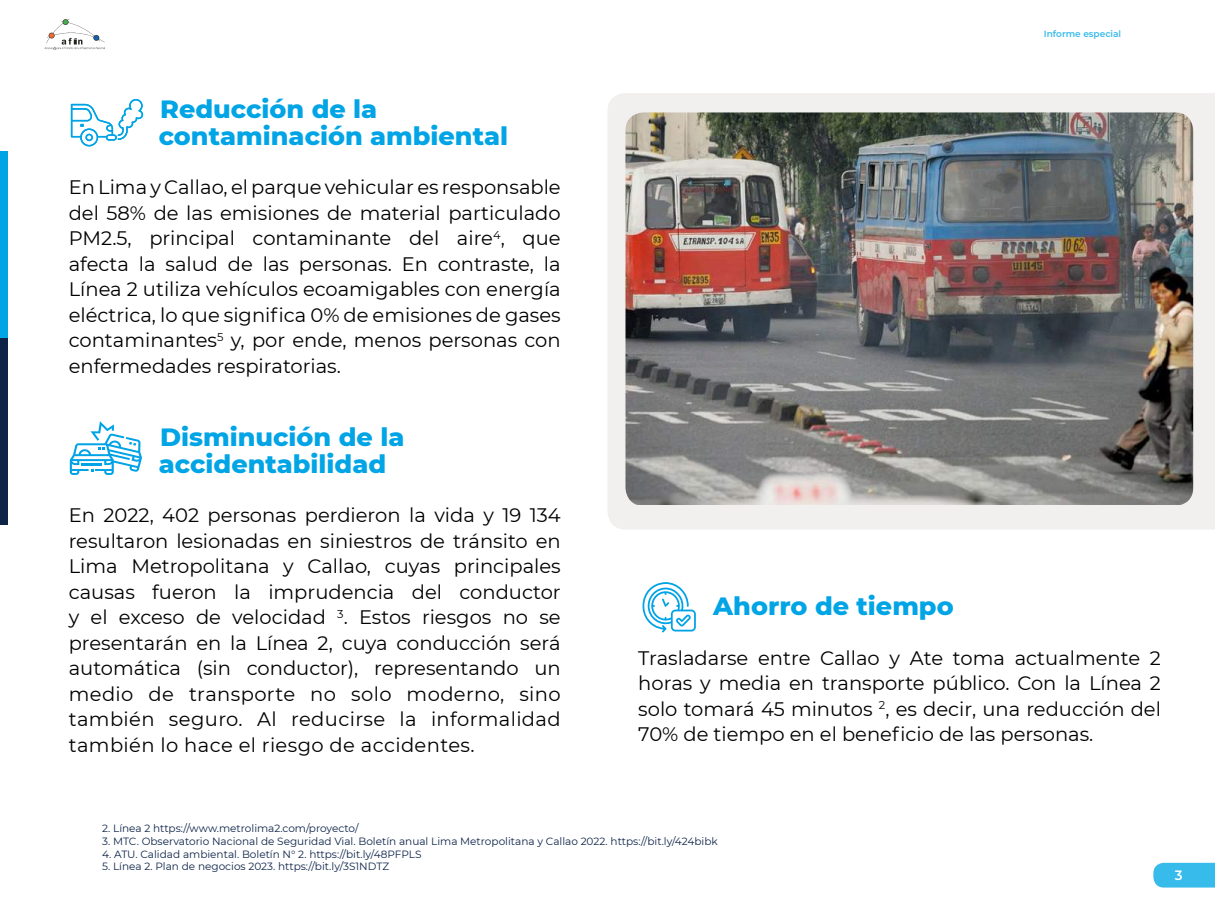
<style>
.page{position:relative;width:1215px;height:900px;background:#fff}
.page>*{position:absolute;margin:0;border:0;box-sizing:border-box;transform-origin:0 0}
.t1{font:800 25.5px/27px "Montserrat";color:#01a4e5}
.t2{font:19.5px/25.5px "Montserrat";color:#000;text-align:justify}
.t3{font:600 13.5px "Montserrat";color:#fff}
.t4{font:10.5px "Montserrat";color:#0d2348}
.t5{font:600 9px "Montserrat";color:#37bbeb}
</style>
<div class="page">
<svg style="left:1153px;top:863px;width:62px;height:25px"></svg>
<svg style="left:45px;top:19px;width:60px;height:31px"></svg>
<div style="left:608px;top:93px;width:607px;height:436px;background:#f1f0ee"></div>
<div style="left:0;top:151px;width:8px;height:187px;background:#01a4e5"></div>
<div style="left:0;top:338px;width:8px;height:187px;background:#0d2348"></div>
<svg style="left:70px;top:421px;width:72px;height:54px"></svg>
<svg style="left:71px;top:99px;width:72px;height:47px"></svg>
<svg style="left:642px;top:582px;width:54px;height:50px"></svg>
<img style="left:625px;top:112px;width:568px;height:393px">
<h1 class="t1" style="left:159px;top:94px;width:351px">Reducción de la contaminación ambiental</h1>
<p class="t2" style="left:69px;top:174px;width:494px">En Lima y Callao, el parque vehicular es responsable del 58% de las emisiones de material particulado PM2.5, principal contaminante del aire<sup>4</sup>, que afecta la salud de las personas. En contraste, la Línea 2 utiliza vehículos ecoamigables con energía eléctrica, lo que significa 0% de emisiones de gases contaminantes<sup>5</sup> y, por ende, menos personas con enfermedades respiratorias.</p>
<h1 class="t1" style="left:159px;top:422px;width:247px">Disminución de la accidentabilidad</h1>
<p class="t2" style="left:69px;top:502px;width:494px">En 2022, 402 personas perdieron la vida y 19 134 resultaron lesionadas en siniestros de tránsito en Lima Metropolitana y Callao, cuyas principales causas fueron la imprudencia del conductor y el exceso de velocidad <sup>3</sup>. Estos riesgos no se presentarán en la Línea 2, cuya conducción será automática (sin conductor), representando un medio de transporte no solo moderno, sino también seguro. Al reducirse la informalidad también lo hace el riesgo de accidentes.</p>
<p class="t5" style="left:1044px;top:28px;width:79px">Informe especial</p>
<h1 class="t1" style="left:713px;top:591px;width:242px">Ahorro de tiempo</h1>
<p class="t2" style="left:638px;top:644px;width:524px">Trasladarse entre Callao y Ate toma actualmente 2 horas y media en transporte público. Con la Línea 2 solo tomará 45 minutos <sup>2</sup>, es decir, una reducción del 70% de tiempo en el beneficio de las personas.</p>
<p class="t4" style="left:102px;top:822px;width:258px">2. Línea 2 https://www.metrolima2.com/proyecto/</p>
<p class="t4" style="left:102px;top:834px;width:617px">3. MTC. Observatorio Nacional de Seguridad Vial. Boletín anual Lima Metropolitana y Callao 2022. https://bit.ly/424bibk</p>
<p class="t4" style="left:102px;top:847px;width:321px">4. ATU. Calidad ambiental. Boletín N° 2. https://bit.ly/48PFPLS</p>
<p class="t4" style="left:102px;top:859px;width:289px">5. Línea 2. Plan de negocios 2023. https://bit.ly/3S1NDTZ</p>
<p class="t3" style="left:1175px;top:865px;width:9px">3</p>
</div>
